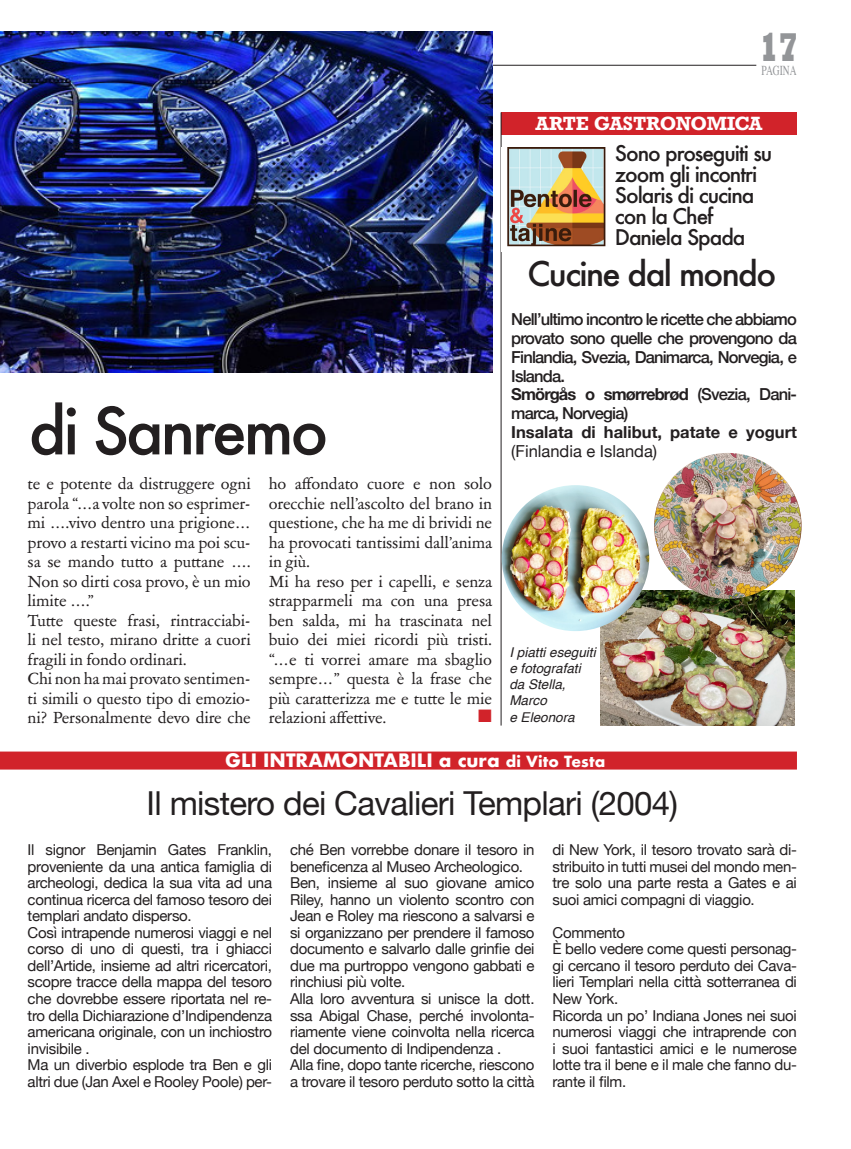
<style>
.page{position:relative;width:851px;height:1149px;background:#fff}
.page>*{position:absolute;margin:0;border:0;box-sizing:border-box;transform-origin:0 0}
.t1{font:500 63px "Futura";letter-spacing:-.05em;color:#231f20}
.t2{font:800 40.8px "Rockwell Std";color:#939598;scale:.7 1}
.t3{font:33px "Helvetica Neue";letter-spacing:-.02em;color:#231f20}
.t4{font:500 33px "Futura";letter-spacing:-.05em;color:#231f20}
.t5{font:500 21px/21px "Futura";letter-spacing:-.05em;color:#231f20}
.t6{font:700 18px "Futura";color:#fff}
.t7{font:700 18px "Rockwell";letter-spacing:-.025em;color:#fff}
.t8{font:18px "Zapf Dingbats ITC";color:#d1232a}
.t9{font:16.5px/19.5px "Garamond ATF Subhead";letter-spacing:-.01em;color:#231f20;text-align:justify}
.t10{font:500 16.5px/18.8px "Helvetica Neue";letter-spacing:-.05em;color:#231f20;text-align:justify}
.t11{font:700 16.5px "Helvetica Neue";color:#231f20}
.t12{font:16.5px "Helvetica Neue";color:#231f20}
.t13{font:15px/16.5px "Helvetica Neue";letter-spacing:-.02em;color:#231f20;text-align:justify}
.t14{font:13.65px "Times";color:#939598;scale:.7 1}
.t15{font:italic 13.5px/16.2px "Helvetica";color:#231f20}
.s1{font-weight:700}
.s2{font-size:15px}
</style>
<div class="page">
<hr style="left:0;top:65px;width:756px;height:1px;background:#231f20">
<div style="left:501px;top:112px;width:295px;height:23px;background:#d1232a"></div>
<img style="left:0;top:31px;width:492px;height:341px">
<div style="left:0;top:751px;width:796px;height:18px;background:#d1232a"></div>
<hr style="left:500px;top:112px;width:1px;height:613px;background:#231f20">
<img style="left:507px;top:148px;width:99px;height:99px">
<img style="left:600px;top:590px;width:194px;height:135px">
<img style="left:654px;top:453px;width:147px;height:145px">
<img style="left:501px;top:485px;width:148px;height:146px">
<p class="t2" style="left:759px;top:22px;width:58px">17</p>
<p class="t14" style="left:761px;top:58px;width:52px">PAGINA</p>
<p class="t7" style="left:535px;top:112px;width:228px">ARTE GASTRONOMICA</p>
<h1 class="t1" style="left:29px;top:387px;width:301px">di Sanremo</h1>
<p class="t5" style="left:614px;top:142px;width:159px">Sono proseguiti su zoom gli incontri<br>Solaris di cucina</p>
<p class="t5" style="left:614px;top:205px;width:100px">con la Chef</p>
<p class="t5" style="left:614px;top:226px;width:132px">Daniela Spada</p>
<p class="t4" style="left:527px;top:251px;width:250px">Cucine dal mondo</p>
<p class="t10" style="left:511px;top:308px;width:287px">Nell’ultimo incontro le ricette che abbiamo provato sono quelle che provengono da Finlandia, Svezia, Danimarca, Norvegia, e Islanda.</p>
<p class="t10" style="left:511px;top:383px;width:287px"><span class="s1">Smörgås o smørrebrød</span> (Svezia, Dani&shy;marca, Norvegia)</p>
<p class="t11" style="left:511px;top:419px;width:287px">Insalata di halibut, patate e yogurt</p>
<p class="t12" style="left:511px;top:439px;width:147px">(Finlandia e Islanda)</p>
<p class="t9" style="left:269px;top:473px;width:225px">ho affondato cuore e non solo orecchie nell’ascolto del brano in questione, che ha me di brividi ne ha provocati tantissimi dall’anima in giù.</p>
<p class="t9" style="left:269px;top:570px;width:225px">Mi ha reso per i capelli, e senza strapparmeli ma con una presa ben salda, mi ha trascinata nel buio dei miei ricordi più tristi. “…e ti vorrei amare ma sbaglio sempre…” questa è la frase che più caratterizza me e tutte le mie relazioni affettive.</p>
<p class="t9" style="left:28px;top:473px;width:225px">te e potente da distruggere ogni parola “…a volte non so esprimer&shy;mi ….vivo dentro una prigione… provo a restarti vicino ma poi scu&shy;sa se mando tutto a puttane ….<br>Non so dirti cosa provo, è un mio limite ….”</p>
<p class="t9" style="left:28px;top:609px;width:225px">Tutte queste frasi, rintracciabi&shy;li nel testo, mirano dritte a cuori fragili in fondo ordinari.</p>
<p class="t9" style="left:28px;top:668px;width:225px">Chi non ha mai provato sentimen&shy;ti simili o questo tipo di emozio&shy;ni? Personalmente devo dire che</p>
<p class="t15" style="left:509px;top:644px;width:88px">I piatti eseguiti e fotografati da Stella,<br>Marco</p>
<p class="t15" style="left:509px;top:709px;width:67px">e Eleonora</p>
<p class="t8" style="left:478px;top:707px;width:15px">■</p>
<p class="t6" style="left:225px;top:746px;width:381px">GLI INTRAMONTABILI a cura <span class="s2">di Vito Testa</span></p>
<p class="t3" style="left:146px;top:778px;width:533px">Il mistero dei Cavalieri Templari (2004)</p>
<p class="t13" style="left:28px;top:842px;width:246px">Il signor Benjamin Gates Franklin, proveniente da una antica famiglia di archeologi, dedica la sua vita ad una continua ricerca del famoso tesoro dei templari andato disperso.</p>
<p class="t13" style="left:28px;top:924px;width:246px">Così intrapende numerosi viaggi e nel corso di uno di questi, tra i ghiacci dell’Artide, insieme ad altri ricercatori, scopre tracce della mappa del tesoro che dovrebbe essere riportata nel re&shy;tro della Dichiarazione d’Indipendenza americana originale, con un inchiostro invisibile .</p>
<p class="t13" style="left:28px;top:1056px;width:246px">Ma un diverbio esplode tra Ben e gli altri due (Jan Axel e Rooley Poole) per-</p>
<p class="t13" style="left:290px;top:842px;width:246px">ché Ben vorrebbe donare il tesoro in beneficenza al Museo Archeologico.</p>
<p class="t13" style="left:290px;top:875px;width:246px">Ben, insieme al suo giovane amico Riley, hanno un violento scontro con Jean e Roley ma riescono a salvarsi e si organizzano per prendere il famoso documento e salvarlo dalle grinfie dei due ma purtroppo vengono gabbati e rinchiusi più volte.</p>
<p class="t13" style="left:290px;top:990px;width:246px">Alla loro avventura si unisce la dott. ssa Abigal Chase, perché involonta&shy;riamente viene coinvolta nella ricerca del documento di Indipendenza .</p>
<p class="t13" style="left:290px;top:1056px;width:246px">Alla fine, dopo tante ricerche, riescono a trovare il tesoro perduto sotto la città</p>
<p class="t13" style="left:552px;top:842px;width:246px">di New York, il tesoro trovato sarà di&shy;stribuito in tutti musei del mondo men&shy;tre solo una parte resta a Gates e ai suoi amici compagni di viaggio.</p>
<p class="t13" style="left:552px;top:924px;width:74px">Commento</p>
<p class="t13" style="left:552px;top:941px;width:246px">È bello vedere come questi personag&shy;gi cercano il tesoro perduto dei Cava&shy;lieri Templari nella città sotterranea di New York.</p>
<p class="t13" style="left:552px;top:1007px;width:246px">Ricorda un po’ Indiana Jones nei suoi numerosi viaggi che intraprende con i suoi fantastici amici e le numerose lotte tra il bene e il male che fanno du&shy;rante il film.</p>
</div>
